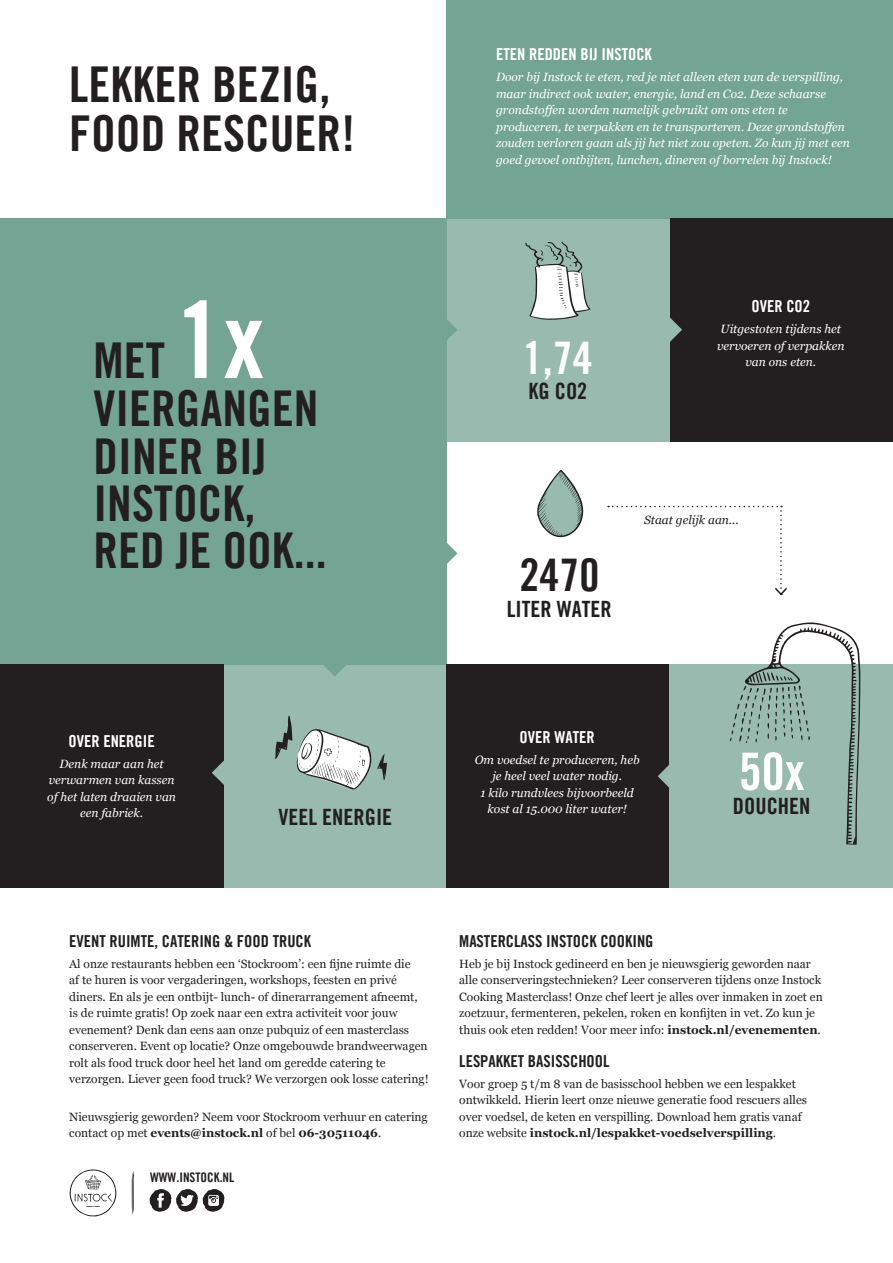
<style>
.page{position:relative;width:893px;height:1263px;background:#fff}
.page>*{position:absolute;margin:0;border:0;box-sizing:border-box;transform-origin:0 0}
.t1{font:51.6px "Trade Gothic Bold Cond Twenty";color:#fff}
.t2{font:49.5px "Trade Gothic Bold Cond Twenty";color:#231f20}
.t3{font:49.35px "Trade Gothic Bold Cond Twenty";color:#231f20}
.t4{font:45px "Trade Gothic Bold Cond Twenty";color:#fff}
.t5{font:45px "Trade Gothic Bold Cond Twenty";color:#231f20}
.t6{font:22.5px "Trade Gothic Bold Cond Twenty";color:#231f20}
.t7{font:16.5px "Trade Gothic Bold Cond Twenty";color:#231f20}
.t8{font:16.5px "Trade Gothic Bold Cond Twenty";color:#fff}
.t9{font:13.2px "Trade Gothic Bold Cond Twenty";color:#231f20}
.t10{font:12px/16.5px "Georgia";color:#231f20}
.t11{font:italic 12px/16.5px "Georgia";color:#fff;text-align:center}
.t12{font:italic 12px "Georgia";color:#231f20}
.s1{font-size:106.35px;color:#fff}
.s2{font-weight:700}
</style>
<div class="page">
<div style="left:223px;top:665px;width:223px;height:223px;background:#99bbaf"></div>
<div style="left:446px;top:218px;width:224px;height:223px;background:#99bbaf"></div>
<svg style="left:525px;top:242px;width:66px;height:78px"></svg>
<div style="left:447px;top:0;width:446px;height:218px;background:#74a494"></div>
<svg style="left:69px;top:1169px;width:47px;height:47px"></svg>
<svg style="left:150px;top:1189px;width:75px;height:23px"></svg>
<svg style="left:132px;top:1171px;width:2px;height:44px"></svg>
<svg style="left:446px;top:541px;width:11px;height:24px"></svg>
<svg style="left:323px;top:665px;width:23px;height:11px"></svg>
<div style="left:0;top:218px;width:446px;height:447px;background:#74a494"></div>
<div style="left:0;top:665px;width:223px;height:223px;background:#231f20"></div>
<svg style="left:275px;top:716px;width:112px;height:74px"></svg>
<svg style="left:212px;top:761px;width:12px;height:24px"></svg>
<svg style="left:446px;top:318px;width:11px;height:24px"></svg>
<div style="left:446px;top:665px;width:224px;height:223px;background:#231f20"></div>
<div style="left:670px;top:218px;width:223px;height:223px;background:#231f20"></div>
<svg style="left:537px;top:470px;width:47px;height:68px"></svg>
<svg style="left:670px;top:318px;width:12px;height:24px"></svg>
<div style="left:670px;top:665px;width:223px;height:223px;background:#99bbaf"></div>
<svg style="left:658px;top:764px;width:12px;height:24px"></svg>
<svg style="left:730px;top:622px;width:130px;height:223px"></svg>
<svg style="left:608px;top:506px;width:179px;height:90px"></svg>
<h2 class="t2" style="left:69px;top:54px;width:263px">LEKKER BEZIG,</h2>
<h2 class="t2" style="left:69px;top:104px;width:287px">FOOD RESCUER!</h2>
<h4 class="t8" style="left:496px;top:44px;width:157px">ETEN REDDEN BIJ INSTOCK</h4>
<p class="t11" style="left:496px;top:68px;width:355px;text-align:left">Door bij Instock te eten, red je niet alleen eten van de verspilling, maar indirect ook water, energie, land en Co2. Deze schaarse grondstoffen worden namelijk gebruikt om ons eten te produceren, te verpakken en te transporteren. Deze grondstoffen zouden verloren gaan als jij het niet zou opeten. Zo kun jij met een goed gevoel ontbijten, lunchen, dineren of borrelen bij Instock!</p>
<h2 class="t3" style="left:94px;top:330px;width:172px">MET <span class="s1">1x</span></h2>
<h3 class="t3" style="left:94px;top:378px;width:226px">VIERGANGEN</h3>
<h3 class="t3" style="left:94px;top:426px;width:174px">DINER BIJ</h3>
<h3 class="t3" style="left:94px;top:473px;width:163px">INSTOCK,</h3>
<h3 class="t3" style="left:94px;top:521px;width:235px">RED JE OOK...</h3>
<h3 class="t4" style="left:523px;top:330px;width:71px">1,74</h3>
<h3 class="t6" style="left:529px;top:377px;width:60px">KG CO2</h3>
<h4 class="t8" style="left:751px;top:297px;width:60px">OVER CO2</h4>
<p class="t11" style="left:717px;top:321px;width:129px">Uitgestoten tijdens het vervoeren of verpakken van ons eten.</p>
<h3 class="t5" style="left:519px;top:548px;width:81px">2470</h3>
<h3 class="t6" style="left:507px;top:595px;width:106px">LITER WATER</h3>
<p class="t12" style="left:644px;top:511px;width:96px">Staat gelijk aan...</p>
<h4 class="t8" style="left:69px;top:731px;width:88px">OVER ENERGIE</h4>
<p class="t11" style="left:47px;top:755px;width:130px">Denk maar aan het verwarmen van kassen of het laten draaien van een fabriek.</p>
<h3 class="t6" style="left:279px;top:804px;width:115px">VEEL ENERGIE</h3>
<h4 class="t8" style="left:520px;top:727px;width:77px">OVER WATER</h4>
<p class="t11" style="left:475px;top:751px;width:166px">Om voedsel te produceren, heb je heel veel water nodig.</p>
<p class="t11" style="left:481px;top:784px;width:155px">1 kilo rundvlees bijvoorbeeld kost al 15.000 liter water!</p>
<h3 class="t1" style="left:739px;top:740px;width:67px">50x</h3>
<h3 class="t6" style="left:733px;top:792px;width:79px">DOUCHEN</h3>
<h4 class="t7" style="left:69px;top:931px;width:243px">EVENT RUIMTE, CATERING &amp; FOOD TRUCK</h4>
<p class="t10" style="left:69px;top:955px;width:361px">Al onze restaurants hebben een ‘Stockroom’: een fijne ruimte die<br>af te huren is voor vergaderingen, workshops, feesten en privé diners. En als je een ontbijt- lunch- of dinerarrangement afneemt, is de ruimte gratis! Op zoek naar een extra activiteit voor jouw evenement? Denk dan eens aan onze pubquiz of een masterclass conserveren. Event op locatie? Onze omgebouwde brandweerwagen rolt als food truck door heel het land om geredde catering te verzorgen. Liever geen food truck? We verzorgen ook losse catering!</p>
<p class="t10" style="left:69px;top:1108px;width:360px">Nieuwsgierig geworden? Neem voor Stockroom verhuur en catering contact op met <span class="s2">events@instock.nl</span> of bel <span class="s2">06-30511046</span>.</p>
<p class="t9" style="left:150px;top:1169px;width:86px">WWW.INSTOCK.NL</p>
<h3 class="t7" style="left:459px;top:931px;width:196px">MASTERCLASS INSTOCK COOKING</h3>
<p class="t10" style="left:459px;top:955px;width:365px">Heb je bij Instock gedineerd en ben je nieuwsgierig geworden naar alle conserveringstechnieken? Leer conserveren tijdens onze Instock Cooking Masterclass! Onze chef leert je alles over inmaken in zoet en zoetzuur, fermenteren, pekelen, roken en konfijten in vet. Zo kun je thuis ook eten redden! Voor meer info: <span class="s2">instock.nl/evenementen</span>.</p>
<h3 class="t7" style="left:459px;top:1051px;width:152px">LESPAKKET BASISSCHOOL</h3>
<p class="t10" style="left:459px;top:1075px;width:349px">Voor groep 5 t/m 8 van de basisschool hebben we een lespakket ontwikkeld. Hierin leert onze nieuwe generatie food rescuers alles over voedsel, de keten en verspilling. Download hem gratis vanaf onze website <span class="s2">instock.nl/lespakket-voedselverspilling</span>.</p>
</div>
